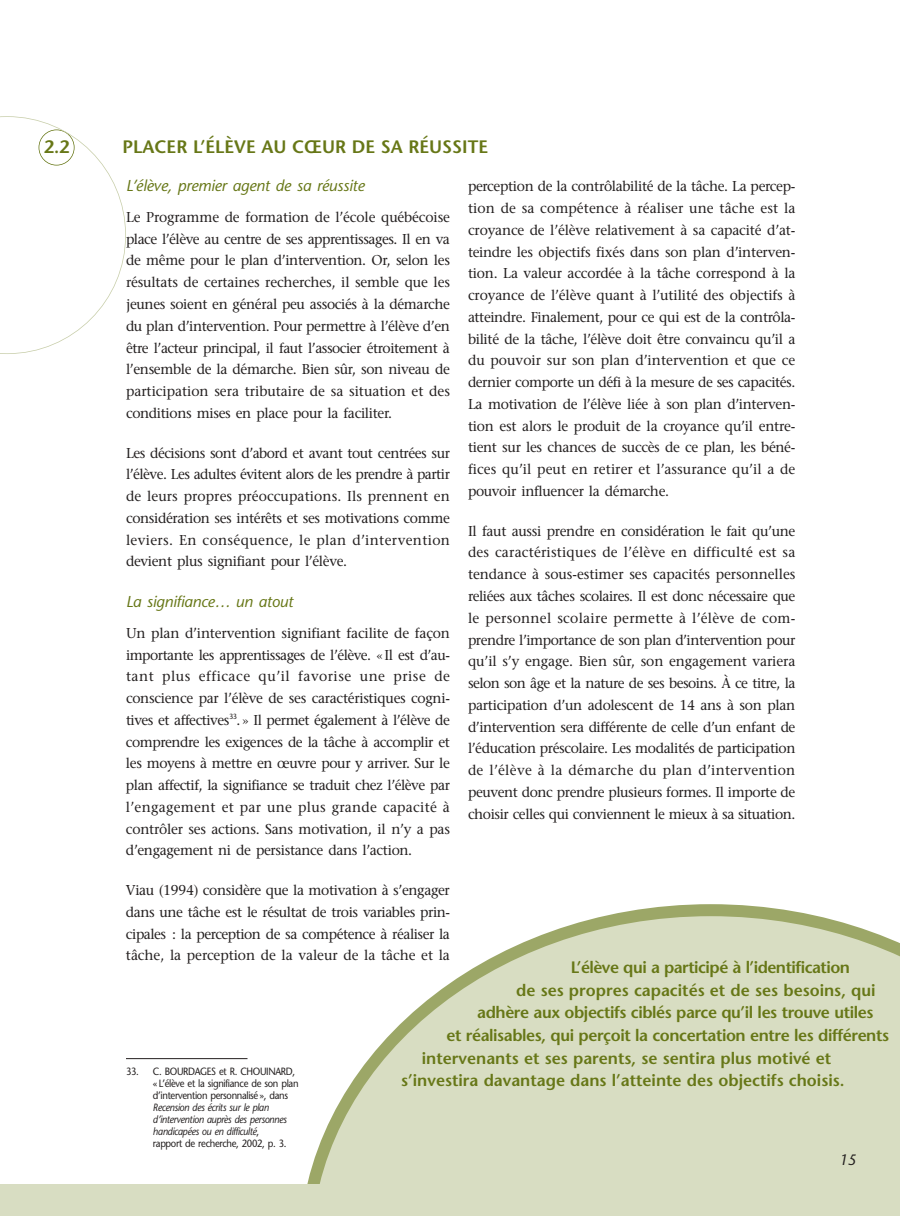
<style>
.page{position:relative;width:900px;height:1216px;background:#fff}
.page>*{position:absolute;margin:0;border:0;box-sizing:border-box;transform-origin:0 0}
.t1{font:600 18px "Stone Sans";color:#677717}
.t2{font:600 16.5px "Stone Sans";letter-spacing:-.025em;color:#677717}
.t3{font:600 16.5px "Stone Sans";color:#677717}
.t4{font:italic 15.75px "Stone Sans";letter-spacing:-.01em;color:#677717}
.t5{font:italic 15px "Stone Sans";color:#231f1f}
.t6{font:14.25px/21.8px "Stone Serif";letter-spacing:-.025em;color:#231f1f;text-align:justify}
.t7{font:italic 10.5px/12px "Stone Sans";letter-spacing:-.035em;color:#231f1f;scale:.9 1}
.t8{font:10.5px/12px "Stone Sans";letter-spacing:-.035em;color:#231f1f;scale:.9 1}
.s1{font-style:normal}
</style>
<div class="page">
<svg style="left:0;top:116px;width:126px;height:238px"></svg>
<svg style="left:0;top:904px;width:900px;height:311px"></svg>
<div style="left:819px;top:1130px;width:54px;height:54px;background:#d8ddc2;border-radius:50%"></div>
<hr style="left:126px;top:1058px;width:122px;height:1px;background:#231f1f">
<p class="t1" style="left:44px;top:140px;width:27px">2.2</p>
<p class="t1" style="left:123px;top:140px;width:367px">PLACER L’ÉLÈVE AU CŒUR DE SA RÉUSSITE</p>
<p class="t4" style="left:126px;top:179px;width:240px">L’élève, premier agent de sa réussite</p>
<p class="t6" style="left:126px;top:207px;width:326px">Le Programme de formation de l’école québécoise place l’élève au centre de ses apprentissages. Il en va de même pour le plan d’intervention. Or, selon les résultats de certaines recherches, il semble que les jeunes soient en général peu associés à la démarche du plan d’intervention. Pour permettre à l’élève d’en être l’acteur principal, il faut l’associer étroitement à l’ensemble de la démarche. Bien sûr, son niveau de participation sera tributaire de sa situation et des conditions mises en place pour la faciliter.</p>
<p class="t6" style="left:126px;top:443px;width:326px">Les décisions sont d’abord et avant tout centrées sur l’élève. Les adultes évitent alors de les prendre à partir de leurs propres préoccupations. Ils prennent en considération ses intérêts et ses motivations comme leviers. En conséquence, le plan d’intervention devient plus signifiant pour l’élève.</p>
<p class="t4" style="left:126px;top:595px;width:169px">La signifiance… un atout</p>
<p class="t6" style="left:126px;top:623px;width:326px">Un plan d’intervention signifiant facilite de façon importante les apprentissages de l’élève. «Il est d’au&shy;tant plus efficace qu’il favorise une prise de conscience par l’élève de ses caractéristiques cogni&shy;tives et affectives<sup>33</sup>.» Il permet également à l’élève de comprendre les exigences de la tâche à accomplir et les moyens à mettre en œuvre pour y arriver. Sur le plan affectif, la signifiance se traduit chez l’élève par l’engagement et par une plus grande capacité à contrôler ses actions. Sans motivation, il n’y a pas d’engagement ni de persistance dans l’action.</p>
<p class="t6" style="left:126px;top:880px;width:326px">Viau (1994) considère que la motivation à s’engager dans une tâche est le résultat de trois variables prin&shy;cipales : la perception de sa compétence à réaliser la tâche, la perception de la valeur de la tâche et la</p>
<p class="t6" style="left:468px;top:177px;width:329px">perception de la contrôlabilité de la tâche. La percep&shy;tion de sa compétence à réaliser une tâche est la croyance de l’élève relativement à sa capacité d’at&shy;teindre les objectifs fixés dans son plan d’interven&shy;tion. La valeur accordée à la tâche correspond à la croyance de l’élève quant à l’utilité des objectifs à atteindre. Finalement, pour ce qui est de la contrôla&shy;bilité de la tâche, l’élève doit être convaincu qu’il a du pouvoir sur son plan d’intervention et que ce dernier comporte un défi à la mesure de ses capacités.<br>La motivation de l’élève liée à son plan d’interven&shy;tion est alors le produit de la croyance qu’il entre&shy;tient sur les chances de succès de ce plan, les béné&shy;fices qu’il peut en retirer et l’assurance qu’il a de pouvoir influencer la démarche.</p>
<p class="t6" style="left:468px;top:521px;width:329px">Il faut aussi prendre en considération le fait qu’une des caractéristiques de l’élève en difficulté est sa tendance à sous-estimer ses capacités personnelles reliées aux tâches scolaires. Il est donc nécessaire que le personnel scolaire permette à l’élève de com&shy;prendre l’importance de son plan d’intervention pour qu’il s’y engage. Bien sûr, son engagement variera selon son âge et la nature de ses besoins. À ce titre, la participation d’un adolescent de 14 ans à son plan d’intervention sera différente de celle d’un enfant de l’éducation préscolaire. Les modalités de participation de l’élève à la démarche du plan d’intervention peuvent donc prendre plusieurs formes. Il importe de choisir celles qui conviennent le mieux à sa situation.</p>
<p class="t2" style="left:571px;top:961px;width:281px">L’élève qui a participé à l’identification</p>
<p class="t3" style="left:516px;top:983px;width:361px">de ses propres capacités et de ses besoins, qui</p>
<p class="t2" style="left:477px;top:1006px;width:398px">adhère aux objectifs ciblés parce qu’il les trouve utiles</p>
<p class="t2" style="left:447px;top:1028px;width:444px">et réalisables, qui perçoit la concertation entre les différents</p>
<p class="t3" style="left:422px;top:1051px;width:411px">intervenants et ses parents, se sentira plus motivé et</p>
<p class="t3" style="left:401px;top:1073px;width:445px">s’investira davantage dans l’atteinte des objectifs choisis.</p>
<p class="t8" style="left:153px;top:1066px;width:163px;text-indent:-27px">33. C. BOURDAGES et R. CHOUINARD, «L’élève et la signifiance de son plan d’intervention personnalisé», dans</p>
<p class="t7" style="left:153px;top:1102px;width:150px">Recension des écrits sur le plan d’intervention auprès des personnes handicapées ou en difficulté<span class="s1">, rapport de recherche, 2002, p. 3.</span></p>
<p class="t5" style="left:839px;top:1154px;width:19px">15</p>
</div>
